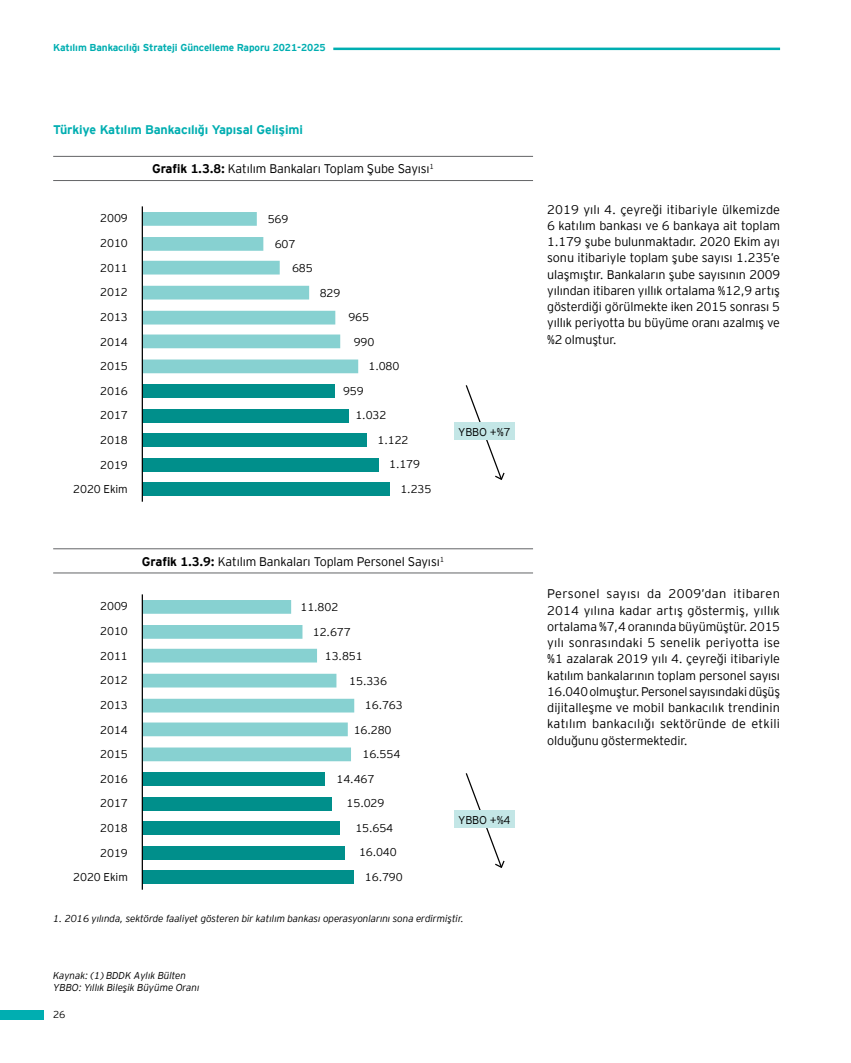
<style>
.page{position:relative;width:851px;height:1063px;background:#fff}
.page>*{position:absolute;margin:0;border:0;box-sizing:border-box;transform-origin:0 0}
.t1{font:300 12.5px/16.2px "EY Interstate";letter-spacing:-.01em;color:#000;text-align:justify}
.t2{font:700 12.5px "EY Interstate";letter-spacing:-.01em;color:#00aeb1}
.t3{font:300 11.25px/24.6px "EY Interstate";letter-spacing:-.01em;color:#000;text-align:right}
.t4{font:italic 300 10px/12.5px "EY Interstate";letter-spacing:-.01em;color:#000}
.t5{font:700 10px "EY Interstate";letter-spacing:-.01em;color:#00aeb1}
.t6{font:300 10px "EY Interstate";color:#000}
.s1{font-weight:700}
</style>
<div class="page">
<hr style="left:333px;top:48px;width:447px;height:2px;background:#00aeb1">
<div style="left:0;top:1010px;width:44px;height:9px;background:#00aeb1"></div>
<hr style="left:53px;top:156px;width:480px;height:1px;background:#636466">
<hr style="left:53px;top:180px;width:480px;height:1px;background:#636466">
<hr style="left:53px;top:548px;width:480px;height:1px;background:#636466">
<hr style="left:53px;top:572px;width:480px;height:1px;background:#636466">
<div style="left:142px;top:384px;width:192px;height:14px;background:#008f8b"></div>
<div style="left:142px;top:409px;width:207px;height:13px;background:#008f8b"></div>
<div style="left:142px;top:433px;width:225px;height:14px;background:#008f8b"></div>
<div style="left:142px;top:458px;width:236px;height:14px;background:#008f8b"></div>
<div style="left:142px;top:483px;width:248px;height:13px;background:#008f8b"></div>
<svg style="left:143px;top:212px;width:215px;height:161px"></svg>
<hr style="left:142px;top:206px;width:1px;height:296px;background:#000">
<svg style="left:464px;top:385px;width:41px;height:95px"></svg>
<div style="left:454px;top:423px;width:60px;height:17px;background:#c3e6e6"></div>
<div style="left:142px;top:772px;width:183px;height:14px;background:#008f8b"></div>
<div style="left:142px;top:797px;width:190px;height:13px;background:#008f8b"></div>
<div style="left:142px;top:821px;width:198px;height:14px;background:#008f8b"></div>
<div style="left:142px;top:846px;width:203px;height:14px;background:#008f8b"></div>
<div style="left:142px;top:871px;width:212px;height:13px;background:#008f8b"></div>
<svg style="left:143px;top:600px;width:211px;height:161px"></svg>
<hr style="left:142px;top:594px;width:1px;height:296px;background:#000">
<svg style="left:464px;top:773px;width:41px;height:95px"></svg>
<div style="left:454px;top:811px;width:60px;height:17px;background:#c3e6e6"></div>
<p class="t5" style="left:53px;top:40px;width:274px">Katılım Bankacılığı Strateji Güncelleme Raporu 2021-2025</p>
<p class="t2" style="left:53px;top:121px;width:251px">Türkiye Katılım Bankacılığı Yapısal Gelişimi</p>
<p class="t1" style="left:152px;top:160px;width:283px"><span class="s1">Grafik 1.3.8:</span> Katılım Bankaları Toplam Şube Sayısı<sup>1</sup></p>
<p class="t3" style="left:73px;top:206px;width:56px">2009<br>2010<br>2011<br>2012<br>2013<br>2014<br>2015<br>2016<br>2017<br>2018<br>2019<br>2020 Ekim</p>
<p class="t3" style="left:268px;top:206px;width:22px">569</p>
<p class="t3" style="left:275px;top:231px;width:22px">607</p>
<p class="t3" style="left:292px;top:255px;width:22px">685</p>
<p class="t3" style="left:319px;top:280px;width:22px">829</p>
<p class="t3" style="left:348px;top:304px;width:22px">965</p>
<p class="t3" style="left:353px;top:329px;width:22px">990</p>
<p class="t3" style="left:368px;top:353px;width:32px">1.080</p>
<p class="t3" style="left:343px;top:378px;width:22px">959</p>
<p class="t3" style="left:355px;top:402px;width:32px">1.032</p>
<p class="t3" style="left:377px;top:427px;width:32px">1.122</p>
<p class="t3" style="left:389px;top:451px;width:32px">1.179</p>
<p class="t3" style="left:400px;top:476px;width:32px">1.235</p>
<p class="t3" style="left:458px;top:419px;width:54px">YBBO +%7</p>
<p class="t3" style="left:73px;top:594px;width:56px">2009<br>2010<br>2011<br>2012<br>2013<br>2014<br>2015<br>2016<br>2017<br>2018<br>2019<br>2020 Ekim</p>
<p class="t1" style="left:142px;top:553px;width:304px"><span class="s1">Grafik 1.3.9:</span> Katılım Bankaları Toplam Personel Sayısı<sup>1</sup></p>
<p class="t3" style="left:300px;top:594px;width:39px">11.802</p>
<p class="t3" style="left:313px;top:619px;width:39px">12.677</p>
<p class="t3" style="left:325px;top:643px;width:39px">13.851</p>
<p class="t3" style="left:349px;top:668px;width:39px">15.336</p>
<p class="t3" style="left:365px;top:692px;width:39px">16.763</p>
<p class="t3" style="left:353px;top:717px;width:39px">16.280</p>
<p class="t3" style="left:362px;top:741px;width:39px">16.554</p>
<p class="t3" style="left:336px;top:766px;width:39px">14.467</p>
<p class="t3" style="left:346px;top:790px;width:39px">15.029</p>
<p class="t3" style="left:355px;top:815px;width:39px">15.654</p>
<p class="t3" style="left:359px;top:839px;width:39px">16.040</p>
<p class="t3" style="left:365px;top:864px;width:39px">16.790</p>
<p class="t3" style="left:458px;top:807px;width:54px">YBBO +%4</p>
<p class="t4" style="left:53px;top:912px;width:412px">1. 2016 yılında, sektörde faaliyet gösteren bir katılım bankası operasyonlarını sona erdirmiştir.</p>
<p class="t4" style="left:53px;top:968px;width:148px">Kaynak: (1) BDDK Aylık Bülten<br>YBBO: Yıllık Bileşik Büyüme Oranı</p>
<p class="t6" style="left:53px;top:1007px;width:14px">26</p>
<p class="t1" style="left:547px;top:200px;width:234px">2019 yılı 4. çeyreği itibariyle ülkemizde 6 katılım bankası ve 6 bankaya ait toplam 1.179 şube bulunmaktadır. 2020 Ekim ayı sonu itibariyle toplam şube sayısı 1.235’e ulaşmıştır. Bankaların şube sayısının 2009 yılından itibaren yıllık ortalama %12,9 artış gösterdiği görülmekte iken 2015 sonrası 5 yıllık periyotta bu büyüme oranı azalmış ve %2 olmuştur.</p>
<p class="t1" style="left:547px;top:585px;width:234px">Personel sayısı da 2009’dan itibaren 2014 yılına kadar artış göstermiş, yıllık ortalama %7,4 oranında büyümüştür. 2015 yılı sonrasındaki 5 senelik periyotta ise %1 azalarak 2019 yılı 4. çeyreği itibariyle katılım bankalarının toplam personel sayısı 16.040 olmuştur. Personel sayısındaki düşüş dijitalleşme ve mobil bankacılık trendinin katılım bankacılığı sektöründe de etkili olduğunu göstermektedir.</p>
</div>
